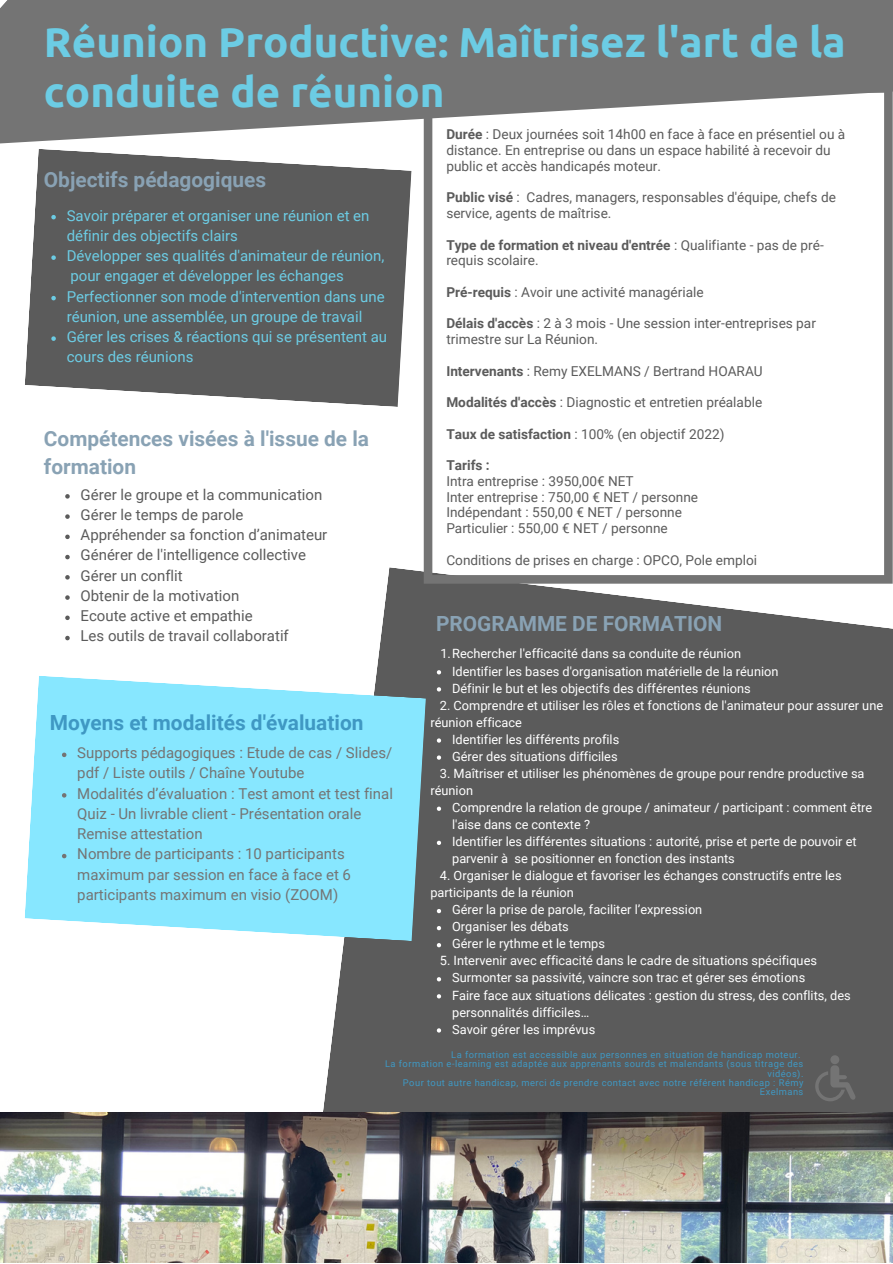
<style>
.page{position:relative;width:893px;height:1264px;background:#fff}
.page>*{position:absolute;margin:0;border:0;box-sizing:border-box;transform-origin:0 0}
.t1{font:700 42px/49.5px "Ubuntu";color:#6ccce4}
.t2{font:700 20.85px/28px "Roboto";color:#89a2b4}
.t3{font:700 20.85px "Roboto";color:#3f98c3}
.t4{font:15px/20.2px "Roboto";color:#6ccce4}
.t5{font:15px/20.2px "Roboto";color:#747474}
.t6{font:15px "Roboto";color:#5b5b5b}
.t7{font:13.65px/15.8px "Roboto";color:#5b5b5b}
.t8{font:700 13.65px "Roboto";color:#5b5b5b}
.t9{font:12.75px/17.1px "Roboto";color:#fff}
.t10{font:9.3px/9.3px "Roboto";letter-spacing:.05em;color:#3f98c3;text-align:right}
.s1{font-weight:700}
</style>
<div class="page">
<div style="left:323px;top:567px;width:569px;height:545px;background:#5b5b5b"></div>
<img style="left:0;top:1112px;width:892px;height:150px">
<div style="left:0;top:0;width:892px;height:144px;background:#747474"></div>
<svg style="left:25px;top:149px;width:386px;height:258px;background:#6d6d6d"></svg>
<svg style="left:423px;top:84px;width:469px;height:499px"></svg>
<svg style="left:51px;top:215px;width:5px;height:4px"></svg>
<svg style="left:51px;top:255px;width:5px;height:5px"></svg>
<svg style="left:51px;top:296px;width:5px;height:4px"></svg>
<svg style="left:51px;top:336px;width:5px;height:5px"></svg>
<svg style="left:65px;top:494px;width:5px;height:4px"></svg>
<svg style="left:65px;top:514px;width:5px;height:5px"></svg>
<svg style="left:65px;top:534px;width:5px;height:5px"></svg>
<svg style="left:65px;top:555px;width:5px;height:4px"></svg>
<svg style="left:65px;top:575px;width:5px;height:4px"></svg>
<svg style="left:65px;top:595px;width:5px;height:5px"></svg>
<svg style="left:65px;top:615px;width:5px;height:5px"></svg>
<svg style="left:65px;top:635px;width:5px;height:5px"></svg>
<svg style="left:437px;top:670px;width:4px;height:4px"></svg>
<svg style="left:437px;top:687px;width:4px;height:4px"></svg>
<svg style="left:437px;top:738px;width:4px;height:4px"></svg>
<svg style="left:437px;top:755px;width:4px;height:4px"></svg>
<svg style="left:437px;top:806px;width:4px;height:4px"></svg>
<svg style="left:437px;top:840px;width:4px;height:5px"></svg>
<svg style="left:437px;top:909px;width:4px;height:4px"></svg>
<svg style="left:437px;top:926px;width:4px;height:4px"></svg>
<svg style="left:437px;top:943px;width:4px;height:4px"></svg>
<svg style="left:437px;top:977px;width:4px;height:4px"></svg>
<svg style="left:437px;top:994px;width:4px;height:4px"></svg>
<svg style="left:437px;top:1028px;width:4px;height:4px"></svg>
<div style="left:830px;top:1055px;width:9px;height:9px;background:#747474;border-radius:50%"></div>
<svg style="left:815px;top:1065px;width:40px;height:36px"></svg>
<svg style="left:25px;top:675px;width:401px;height:266px;background:#90e5fa"></svg>
<svg style="left:62px;top:752px;width:4px;height:5px"></svg>
<svg style="left:62px;top:793px;width:4px;height:4px"></svg>
<svg style="left:62px;top:853px;width:4px;height:5px"></svg>
<p class="t1" style="left:44px;top:17px;width:803px">Réunion Productive: Maîtrisez l'art de la conduite de réunion</p>
<p class="t2" style="left:44px;top:165px;width:224px">Objectifs pédagogiques</p>
<p class="t4" style="left:67px;top:205px;width:304px">Savoir préparer et organiser une réunion et en définir des objectifs clairs</p>
<p class="t4" style="left:67px;top:246px;width:319px">Développer ses qualités d'animateur de réunion, pour engager et développer les échanges</p>
<p class="t4" style="left:67px;top:286px;width:319px">Perfectionner son mode d'intervention dans une réunion, une assemblée, un groupe de travail</p>
<p class="t4" style="left:67px;top:327px;width:322px">Gérer les crises &amp; réactions qui se présentent au cours des réunions</p>
<p class="t2" style="left:44px;top:424px;width:327px">Compétences visées à l'issue de la formation</p>
<p class="t6" style="left:81px;top:486px;width:243px">Gérer le groupe et la communication</p>
<p class="t6" style="left:81px;top:506px;width:164px">Gérer le temps de parole</p>
<p class="t6" style="left:81px;top:526px;width:248px">Appréhender sa fonction d’animateur</p>
<p class="t6" style="left:81px;top:546px;width:227px">Générer de l'intelligence collective</p>
<p class="t6" style="left:81px;top:567px;width:104px">Gérer un conflit</p>
<p class="t6" style="left:81px;top:587px;width:160px">Obtenir de la motivation</p>
<p class="t6" style="left:81px;top:607px;width:173px">Ecoute active et empathie</p>
<p class="t6" style="left:81px;top:627px;width:210px">Les outils de travail collaboratif</p>
<p class="t3" style="left:50px;top:710px;width:315px">Moyens et modalités d'évaluation</p>
<p class="t5" style="left:77px;top:743px;width:316px">Supports pédagogiques : Etude de cas / Slides/ pdf / Liste outils / Chaîne Youtube</p>
<p class="t5" style="left:77px;top:783px;width:317px">Modalités d’évaluation : Test amont et test final<br>Quiz - Un livrable client - Présentation orale<br>Remise attestation</p>
<p class="t5" style="left:77px;top:844px;width:275px">Nombre de participants : 10 participants maximum par session en face à face et 6 participants maximum en visio (ZOOM)</p>
<p class="t7" style="left:446px;top:127px;width:400px"><span class="s1">Durée</span> : Deux journées soit 14h00 en face à face en présentiel ou à distance. En entreprise ou dans un espace habilité à recevoir du public et accès handicapés moteur.</p>
<p class="t7" style="left:446px;top:190px;width:391px"><span class="s1">Public visé</span> : Cadres, managers, responsables d'équipe, chefs de service, agents de maîtrise.</p>
<p class="t7" style="left:446px;top:237px;width:379px"><span class="s1">Type de formation et niveau d'entrée</span> : Qualifiante - pas de pré&shy;requis scolaire.</p>
<p class="t7" style="left:446px;top:284px;width:259px"><span class="s1">Pré-requis</span> : Avoir une activité managériale</p>
<p class="t7" style="left:446px;top:316px;width:371px"><span class="s1">Délais d'accès</span> : 2 à 3 mois - Une session inter-entreprises par trimestre sur La Réunion.</p>
<p class="t7" style="left:446px;top:363px;width:318px"><span class="s1">Intervenants</span> : Remy EXELMANS / Bertrand HOARAU</p>
<p class="t7" style="left:446px;top:394px;width:317px"><span class="s1">Modalités d'accès</span> : Diagnostic et entretien préalable</p>
<p class="t7" style="left:446px;top:426px;width:279px"><span class="s1">Taux de satisfaction</span> : 100% (en objectif 2022)</p>
<p class="t8" style="left:446px;top:457px;width:45px">Tarifs :</p>
<p class="t7" style="left:446px;top:473px;width:189px">Intra entreprise : 3950,00€ NET</p>
<p class="t7" style="left:446px;top:489px;width:253px">Inter entreprise : 750,00 € NET / personne</p>
<p class="t7" style="left:446px;top:505px;width:237px">Indépendant : 550,00 € NET / personne</p>
<p class="t7" style="left:446px;top:520px;width:223px">Particulier : 550,00 € NET / personne</p>
<p class="t7" style="left:446px;top:552px;width:312px">Conditions de prises en charge : OPCO, Pole emploi</p>
<p class="t2" style="left:436px;top:610px;width:288px">PROGRAMME DE FORMATION</p>
<p class="t9" style="left:440px;top:645px;width:302px">1.Rechercher l'efficacité dans sa conduite de réunion</p>
<p class="t9" style="left:452px;top:662px;width:328px">Identifier les bases d'organisation matérielle de la réunion</p>
<p class="t9" style="left:452px;top:679px;width:300px">Définir le but et les objectifs des différentes réunions</p>
<p class="t9" style="left:452px;top:730px;width:169px">Identifier les différents profils</p>
<p class="t9" style="left:452px;top:748px;width:167px">Gérer des situations difficiles</p>
<p class="t9" style="left:430px;top:696px;width:454px;text-indent:9px">2. Comprendre et utiliser les rôles et fonctions de l'animateur pour assurer une réunion efficace</p>
<p class="t9" style="left:430px;top:765px;width:435px;text-indent:9px">3. Maîtriser et utiliser les phénomènes de groupe pour rendre productive sa réunion</p>
<p class="t9" style="left:452px;top:799px;width:421px">Comprendre la relation de groupe / animateur / participant : comment être l'aise dans ce contexte ?</p>
<p class="t9" style="left:452px;top:833px;width:406px">Identifier les différentes situations : autorité, prise et perte de pouvoir et parvenir à se positionner en fonction des instants</p>
<p class="t9" style="left:452px;top:901px;width:252px">Gérer la prise de parole, faciliter l’expression</p>
<p class="t9" style="left:452px;top:918px;width:118px">Organiser les débats</p>
<p class="t9" style="left:452px;top:935px;width:154px">Gérer le rythme et le temps</p>
<p class="t9" style="left:452px;top:969px;width:354px">Surmonter sa passivité, vaincre son trac et gérer ses émotions</p>
<p class="t9" style="left:452px;top:986px;width:400px">Faire face aux situations délicates : gestion du stress, des conflits, des personnalités difficiles…</p>
<p class="t9" style="left:452px;top:1020px;width:145px">Savoir gérer les imprévus</p>
<p class="t9" style="left:430px;top:867px;width:412px;text-indent:9px">4. Organiser le dialogue et favoriser les échanges constructifs entre les participants de la réunion</p>
<p class="t9" style="left:440px;top:952px;width:378px">5. Intervenir avec efficacité dans le cadre de situations spécifiques</p>
<p class="t10" style="left:451px;top:1050px;width:351px">La formation est accessible aux personnes en situation de handicap moteur.</p>
<p class="t10" style="left:385px;top:1059px;width:420px">La formation e-learning est adaptée aux apprenants sourds et malendants (sous titrage des vidéos).</p>
<p class="t10" style="left:403px;top:1078px;width:402px">Pour tout autre handicap, merci de prendre contact avec notre référent handicap : Rémy<br>Exelmans</p>
</div>
